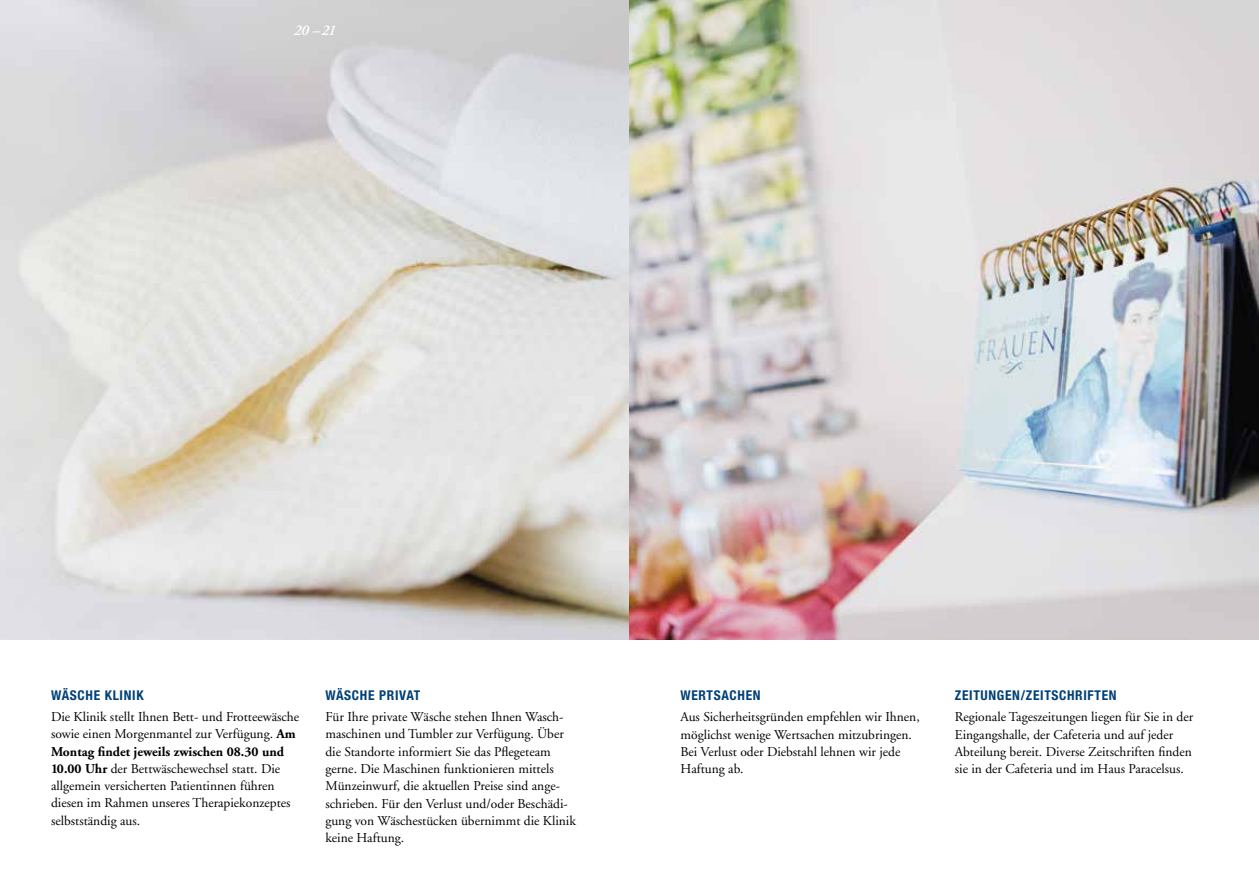
<style>
.page{position:relative;width:1259px;height:893px;background:#fff}
.page>*{position:absolute;margin:0;border:0;box-sizing:border-box;transform-origin:0 0}
.t1{font:italic 600 15px "Adobe Garamond";color:#fff}
.t2{font:13.5px/17.2px "Adobe Garamond";color:#000}
.t3{font:700 condensed 13.5px "Helvetica Neue LT Pro";letter-spacing:.05em;color:#004177}
.s1{font-weight:700}
</style>
<div class="page">
<img style="left:0;top:0;width:629px;height:639px">
<img style="left:629px;top:0;width:630px;height:639px">
<p class="t1" style="left:294px;top:22px;width:44px">20 –21</p>
<p class="t3" style="left:51px;top:687px;width:94px">WÄSCHE KLINIK</p>
<p class="t2" style="left:51px;top:709px;width:250px">Die Klinik stellt Ihnen Bett- und Frotteewäsche sowie einen Morgenmantel zur Verfügung. <span class="s1">Am Montag findet jeweils zwischen 08.30 und 10.00 Uhr</span> der Bettwäschewechsel statt. Die allgemein versicherten Patientinnen führen diesen im Rahmen unseres Therapiekonzeptes selbstständig aus.</p>
<p class="t3" style="left:325px;top:687px;width:96px">WÄSCHE PRIVAT</p>
<p class="t2" style="left:325px;top:709px;width:252px">Für Ihre private Wäsche stehen Ihnen Wasch&shy;maschinen und Tumbler zur Verfügung. Über die Standorte informiert Sie das Pflegeteam gerne. Die Maschinen funktionieren mittels Münzeinwurf, die aktuellen Preise sind ange&shy;schrieben. Für den Verlust und/oder Beschädi&shy;gung von Wäschestücken übernimmt die Klinik keine Haftung.</p>
<p class="t3" style="left:680px;top:687px;width:82px">WERTSACHEN</p>
<p class="t2" style="left:680px;top:709px;width:241px">Aus Sicherheitsgründen empfehlen wir Ihnen, möglichst wenige Wertsachen mitzubringen.<br>Bei Verlust oder Diebstahl lehnen wir jede Haftung ab.</p>
<p class="t3" style="left:955px;top:687px;width:163px">ZEITUNGEN/ZEITSCHRIFTEN</p>
<p class="t2" style="left:955px;top:709px;width:240px">Regionale Tageszeitungen liegen für Sie in der Eingangshalle, der Cafeteria und auf jeder Abteilung bereit. Diverse Zeitschriften finden sie in der Cafeteria und im Haus Paracelsus.</p>
</div>
